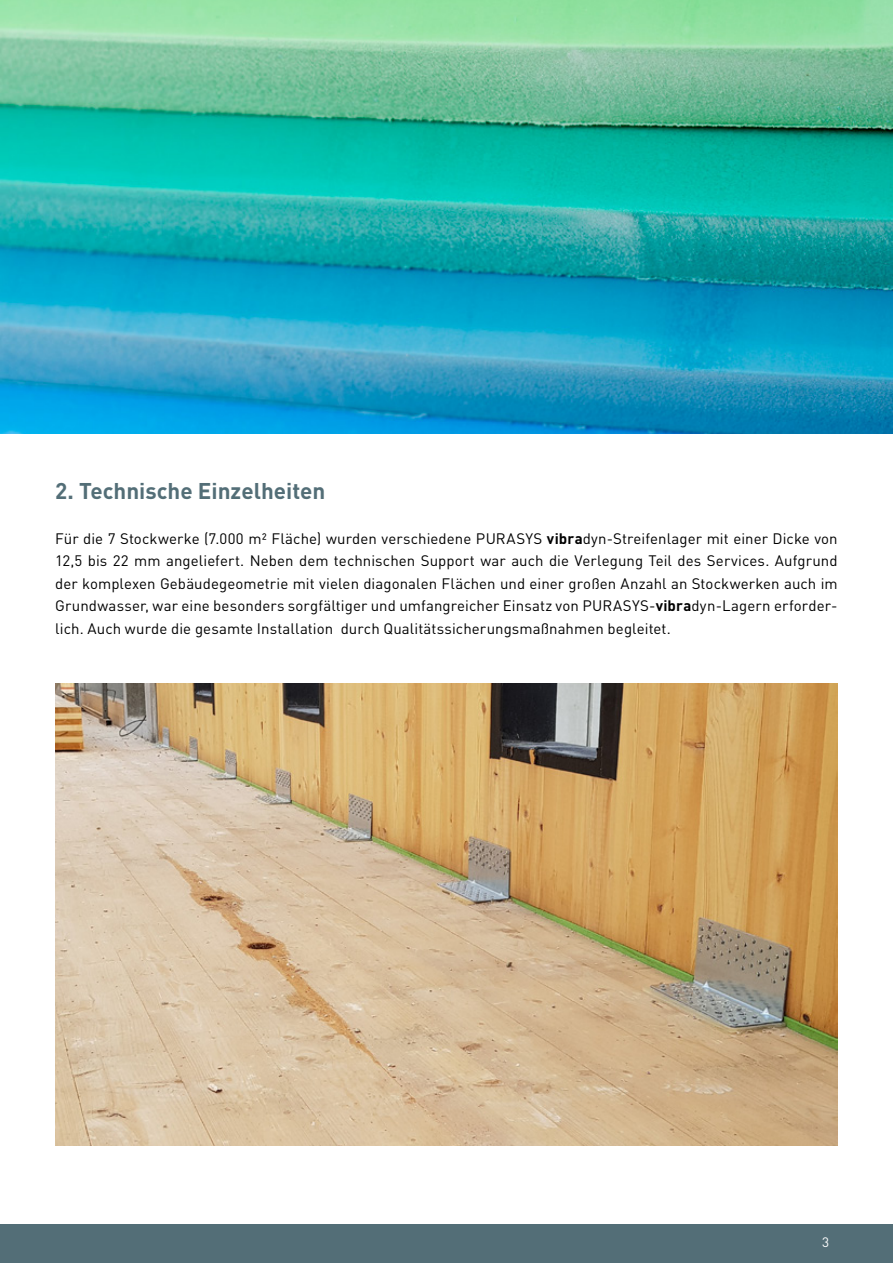
<style>
.page{position:relative;width:893px;height:1263px;background:#fff}
.page>*{position:absolute;margin:0;border:0;box-sizing:border-box;transform-origin:0 0}
.t1{font:700 22.5px "DIN Pro";color:#536e77}
.t2{font:15px/22.5px "DIN Pro";letter-spacing:.005em;color:#000;text-align:justify}
.t3{font:13.5px "DIN Pro";color:#fff}
.s1{font-weight:700}
</style>
<div class="page">
<img style="left:0;top:0;width:893px;height:434px">
<div style="left:0;top:1225px;width:893px;height:38px;background:#536e77"></div>
<img style="left:55px;top:683px;width:783px;height:462px">
<h1 class="t1" style="left:55px;top:475px;width:272px">2. Technische Einzelheiten</h1>
<p class="t2" style="left:55px;top:526px;width:784px">Für die 7 Stockwerke (7.000 m² Fläche) wurden verschiedene PURASYS <span class="s1">vibra</span>dyn-Streifenlager mit einer Dicke von 12,5 bis 22 mm angeliefert. Neben dem technischen Support war auch die Verlegung Teil des Services. Aufgrund der komplexen Gebäudegeometrie mit vielen diagonalen Flächen und einer großen Anzahl an Stockwerken auch im Grundwasser, war eine besonders sorgfältiger und umfangreicher Einsatz von PURASYS-<span class="s1">vibra</span>dyn-Lagern erforder&shy;lich. Auch wurde die gesamte Installation durch Qualitätssicherungsmaßnahmen begleitet.</p>
<p class="t3" style="left:822px;top:1233px;width:9px">3</p>
</div>
